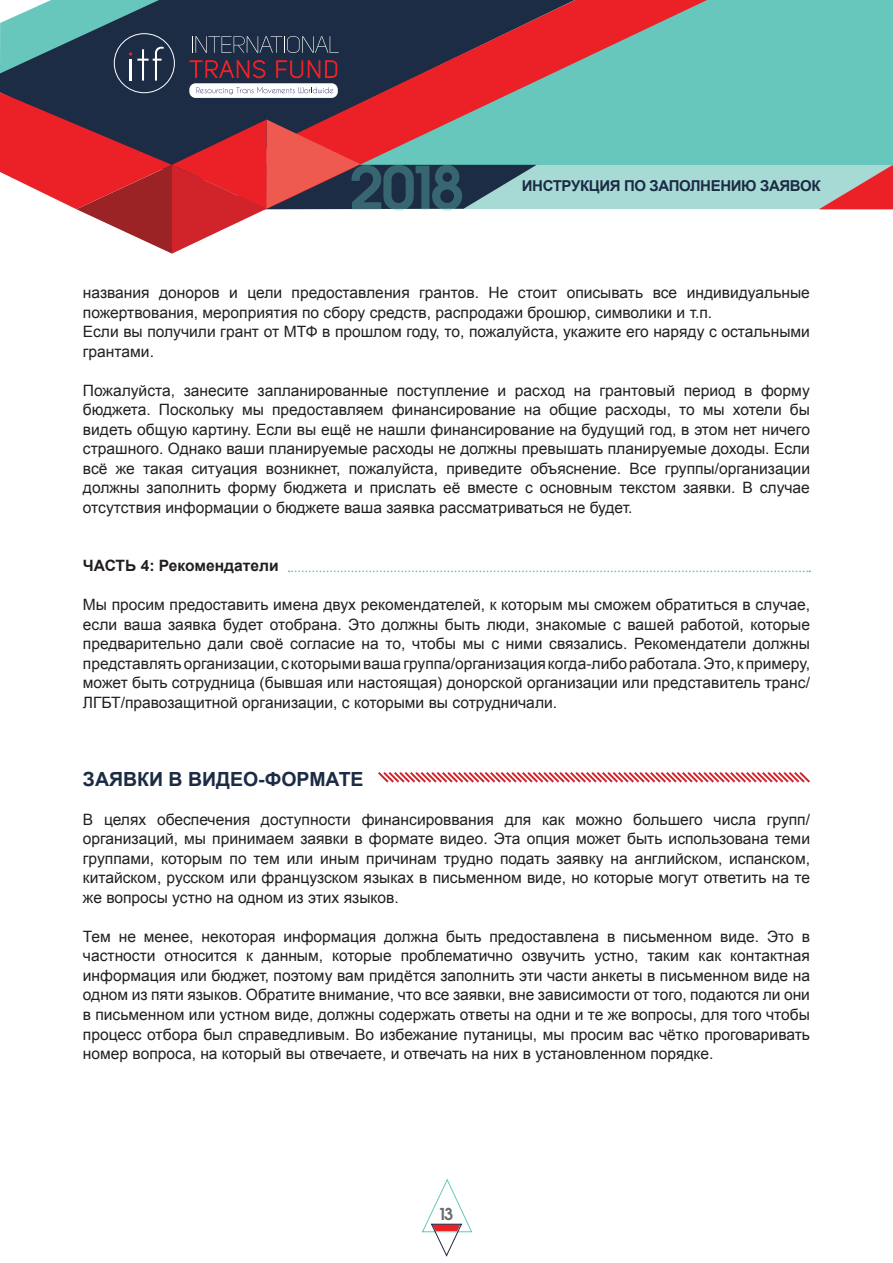
<style>
.page{position:relative;width:893px;height:1263px;background:#fff}
.page>*{position:absolute;margin:0;border:0;box-sizing:border-box;transform-origin:0 0}
.t1{font:700 19.5px "Arial";color:#1b2c44}
.t2{font:16.5px "Avant Garde SH Dem Bol";color:#6c6d70}
.t3{font:15.6px/19.5px "Arial";color:#231f20;text-align:justify}
.t4{font:700 15.6px "Arial";color:#231f20}
.t5{font:700 15px "Arial";letter-spacing:-.025em;color:#1b2c44}
</style>
<div class="page">
<svg style="left:266px;top:0;width:627px;height:209px;background:#7ca5a1"></svg>
<svg style="left:819px;top:165px;width:74px;height:44px;background:#c97d7e"></svg>
<svg style="left:0;top:0;width:407px;height:81px;background:#344c5d"></svg>
<div style="left:189px;top:83px;width:149px;height:15px;background:#fff;border-radius:6px"></div>
<svg style="left:0;top:87px;width:537px;height:167px"></svg>
<svg style="left:422px;top:1178px;width:51px;height:79px"></svg>
<svg style="left:378px;top:772px;width:432px;height:11px"></svg>
<svg style="left:289px;top:570px;width:521px;height:2px"></svg>
<p class="t5" style="left:522px;top:176px;width:300px">ИНСТРУКЦИЯ ПО ЗАПОЛНЕНИЮ ЗАЯВОК</p>
<p class="t3" style="left:83px;top:283px;width:729px;text-align:left">названия доноров и цели предоставления грантов. Не стоит описывать все индивидуальные пожертвования, мероприятия по сбору средств, распродажи брошюр, символики и т.п.<br>Если вы получили грант от МТФ в прошлом году, то, пожалуйста, укажите его наряду с остальными грантами.</p>
<p class="t3" style="left:83px;top:381px;width:729px">Пожалуйста, занесите запланированные поступление и расход на грантовый период в форму бюджета. Поскольку мы предоставляем финансирование на общие расходы, то мы хотели бы видеть общую картину. Если вы ещё не нашли финансирование на будущий год, в этом нет ничего страшного. Однако ваши планируемые расходы не должны превышать планируемые доходы. Если всё же такая ситуация возникнет, пожалуйста, приведите объяснение. Все группы/организации должны заполнить форму бюджета и прислать её вместе с основным текстом заявки. В случае отсутствия информации о бюджете ваша заявка рассматриваться не будет.</p>
<p class="t4" style="left:83px;top:556px;width:197px">ЧАСТЬ 4: Рекомендатели</p>
<p class="t3" style="left:83px;top:595px;width:729px">Мы просим предоставить имена двух рекомендателей, к которым мы сможем обратиться в случае, если ваша заявка будет отобрана. Это должны быть люди, знакомые с вашей работой, которые предварительно дали своё согласие на то, чтобы мы с ними связались. Рекомендатели должны представлять организации, с которыми ваша группа/организация когда-либо работала. Это, к примеру, может быть сотрудница (бывшая или настоящая) донорской организации или представитель транс/ ЛГБТ/правозащитной организации, с которыми вы сотрудничали.</p>
<p class="t1" style="left:83px;top:766px;width:282px">ЗАЯВКИ В ВИДЕО-ФОРМАТЕ</p>
<p class="t3" style="left:83px;top:810px;width:729px">В целях обеспечения доступности финансироввания для как можно большего числа групп/ организаций, мы принимаем заявки в формате видео. Эта опция может быть использована теми группами, которым по тем или иным причинам трудно подать заявку на английском, испанском, китайском, русском или французском языках в письменном виде, но которые могут ответить на те же вопросы устно на одном из этих языков.</p>
<p class="t3" style="left:83px;top:927px;width:729px">Тем не менее, некоторая информация должна быть предоставлена в письменном виде. Это в частности относится к данным, которые проблематично озвучить устно, таким как контактная информация или бюджет, поэтому вам придётся заполнить эти части анкеты в письменном виде на одном из пяти языков. Обратите внимание, что все заявки, вне зависимости от того, подаются ли они в письменном или устном виде, должны содержать ответы на одни и те же вопросы, для того чтобы процесс отбора был справедливым. Во избежание путаницы, мы просим вас чётко проговаривать номер вопроса, на который вы отвечаете, и отвечать на них в установленном порядке.</p>
<p class="t2" style="left:440px;top:1204px;width:14px">13</p>
</div>
